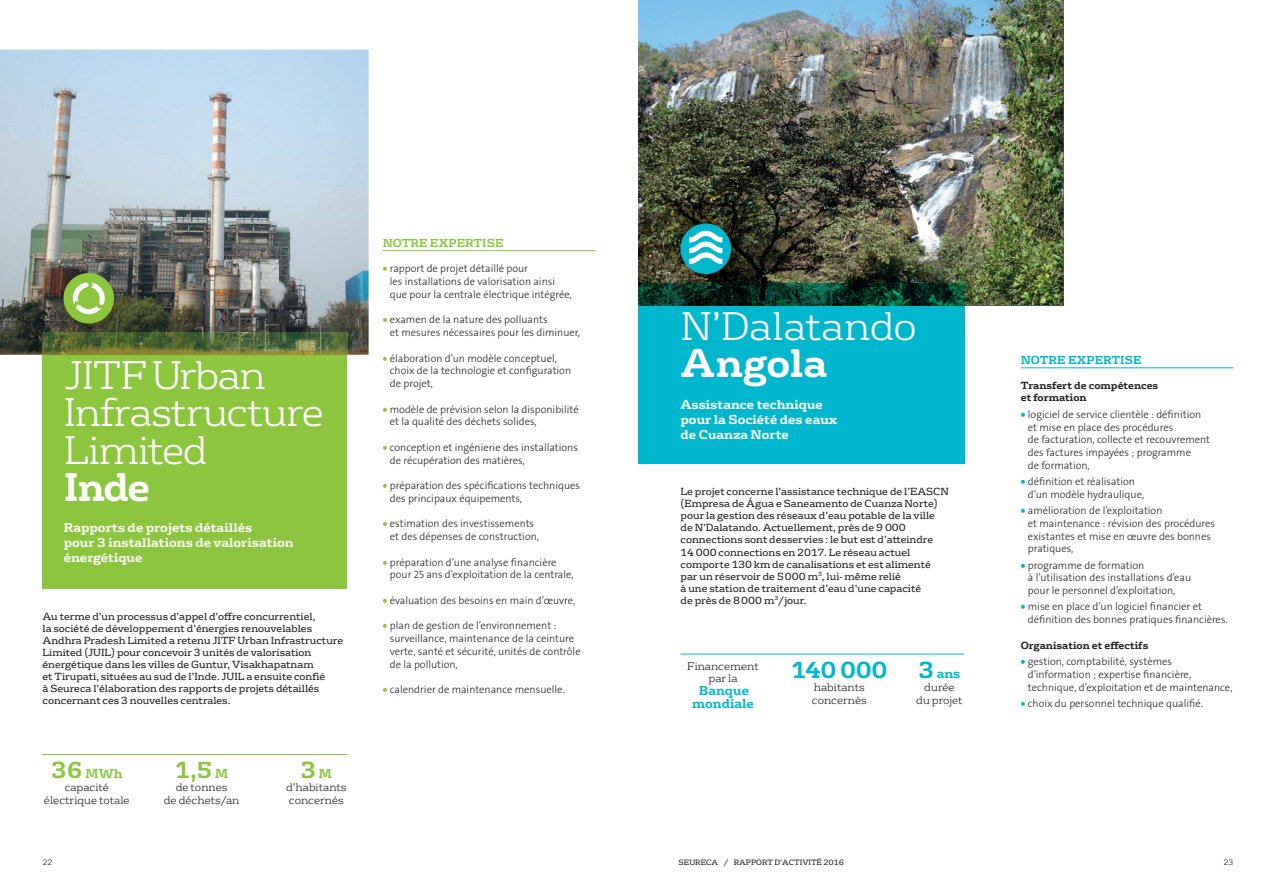
<style>
.page{position:relative;width:1276px;height:886px;background:#fff}
.page>*{position:absolute;margin:0;border:0;box-sizing:border-box;transform-origin:0 0}
.t1{font:300 38.75px/37.5px "FS Rufus";letter-spacing:-.02em;color:#fff}
.t2{font:700 38.75px "FS Rufus";letter-spacing:-.02em;color:#fff}
.t3{font:700 22.5px "FS Rufus";color:#8bc63e}
.t4{font:700 22.5px "FS Rufus";letter-spacing:-.02em;color:#00b7ce}
.t5{font:700 12.5px/15px "FS Rufus";color:#fff}
.t6{font:700 12.5px/12.8px "FS Rufus";color:#00b7ce;text-align:center}
.t7{font:700 12.5px "FS Rufus";color:#8bc63e}
.t8{font:700 11.25px "FS Rufus";color:#8bc63e}
.t9{font:700 11.25px "FS Rufus";color:#00b7ce}
.t10{font:10.62px/12.8px "The Sans Veolia W3 Lig";color:#231f20}
.t11{font:300 10.62px/12.8px "FS Rufus";color:#231f20;text-align:center}
.t12{font:10px/12px "FS Rufus";color:#231f20}
.t13{font:700 10px/12.8px "FS Rufus";color:#231f20}
.t14{font:7.5px "FS Rufus";color:#231f20}
.t15{font:300 7.5px "FS Rufus";color:#231f20}
.s1{font-size:22.5px}
.s2{font-size:12.5px}
.s3{font-family:"The Sans Veolia W9 Blk";color:#8bc63e}
.s4{font-family:"The Sans Veolia W9 Blk";color:#00b7ce}
</style>
<div class="page">
<img style="left:0;top:50px;width:369px;height:305px">
<hr style="left:383px;top:250px;width:212px;height:1px;background:#8bc63e">
<div style="left:43px;top:355px;width:304px;height:233px;background:#8bc63e"></div>
<img style="left:43px;top:333px;width:304px;height:22px">
<hr style="left:43px;top:754px;width:304px;height:1px;background:#8bc63e">
<img style="left:638px;top:0;width:425px;height:305px">
<div style="left:638px;top:305px;width:326px;height:158px;background:#00b7ce"></div>
<img style="left:638px;top:283px;width:326px;height:22px">
<div style="left:680px;top:223px;width:51px;height:51px;background:#00b7ce;border-radius:50%"></div>
<svg style="left:689px;top:231px;width:33px;height:33px"></svg>
<hr style="left:1020px;top:367px;width:213px;height:1px;background:#00b7ce">
<hr style="left:680px;top:654px;width:284px;height:1px;background:#00b7ce">
<div style="left:63px;top:273px;width:51px;height:51px;background:#8bc63e;border-radius:50%"></div>
<svg style="left:72px;top:282px;width:33px;height:33px"></svg>
<h1 class="t1" style="left:64px;top:353px;width:262px">JITF Urban<br>Infrastructure<br>Limited</h1>
<h1 class="t2" style="left:64px;top:453px;width:88px">Inde</h1>
<p class="t5" style="left:64px;top:519px;width:231px">Rapports de projets détaillés<br>pour 3 installations de valorisation énergétique</p>
<p class="t12" style="left:43px;top:610px;width:302px">Au terme d’un processus d’appel d’offre concurrentiel,<br>la société de développement d’énergies renouvelables Andhra Pradesh Limited a retenu JITF Urban Infrastructure Limited (JUIL) pour concevoir 3 unités de valorisation énergétique dans les villes de Guntur, Visakhapatnam<br>et Tirupati, situées au sud de l’Inde. JUIL a ensuite confié<br>à Seureca l’élaboration des rapports de projets détaillés concernant ces 3 nouvelles centrales.</p>
<p class="t7" style="left:51px;top:763px;width:73px"><span class="s1">36</span> MWh</p>
<p class="t11" style="left:44px;top:780px;width:87px">capacité électrique totale</p>
<h2 class="t3" style="left:175px;top:751px;width:55px">1,5 <span class="s2">M</span></h2>
<p class="t11" style="left:164px;top:780px;width:77px">de tonnes<br>de déchets/an</p>
<h2 class="t3" style="left:300px;top:751px;width:33px">3 <span class="s2">M</span></h2>
<p class="t11" style="left:286px;top:780px;width:62px;text-align:left">d’habitants concernés</p>
<p class="t8" style="left:383px;top:233px;width:122px">NOTRE EXPERTISE</p>
<p class="t10" style="left:390px;top:262px;width:184px;text-indent:-7px"><span class="s3">•</span> rapport de projet détaillé pour<br>les installations de valorisation ainsi que pour la centrale électrique intégrée,</p>
<p class="t10" style="left:390px;top:313px;width:192px;text-indent:-7px"><span class="s3">•</span> examen de la nature des polluants<br>et mesures nécessaires pour les diminuer,</p>
<p class="t10" style="left:390px;top:352px;width:183px;text-indent:-7px"><span class="s3">•</span> élaboration d’un modèle conceptuel, choix de la technologie et configuration de projet,</p>
<p class="t10" style="left:390px;top:403px;width:190px;text-indent:-7px"><span class="s3">•</span> modèle de prévision selon la disponibilité et la qualité des déchets solides,</p>
<p class="t10" style="left:390px;top:441px;width:189px;text-indent:-7px"><span class="s3">•</span> conception et ingénierie des installations de récupération des matières,</p>
<p class="t10" style="left:390px;top:479px;width:192px;text-indent:-7px"><span class="s3">•</span> préparation des spécifications techniques des principaux équipements,</p>
<p class="t10" style="left:390px;top:517px;width:150px;text-indent:-7px"><span class="s3">•</span> estimation des investissements et des dépenses de construction,</p>
<p class="t10" style="left:390px;top:556px;width:185px;text-indent:-7px"><span class="s3">•</span> préparation d’une analyse financière pour 25 ans d’exploitation de la centrale,</p>
<p class="t10" style="left:383px;top:594px;width:194px"><span class="s3">•</span> évaluation des besoins en main d’œuvre,</p>
<p class="t10" style="left:390px;top:619px;width:192px;text-indent:-7px"><span class="s3">•</span> plan de gestion de l’environnement : surveillance, maintenance de la ceinture verte, santé et sécurité, unités de contrôle de la pollution,</p>
<p class="t10" style="left:383px;top:683px;width:184px"><span class="s3">•</span> calendrier de maintenance mensuelle.</p>
<h1 class="t1" style="left:680px;top:304px;width:238px">N’Dalatando</h1>
<h1 class="t2" style="left:680px;top:330px;width:148px">Angola</h1>
<p class="t9" style="left:1020px;top:350px;width:122px">NOTRE EXPERTISE</p>
<p class="t13" style="left:1020px;top:378px;width:139px">Transfert de compétences et formation</p>
<p class="t10" style="left:1028px;top:408px;width:184px;text-indent:-7px"><span class="s4">•</span> logiciel de service clientèle : définition et mise en place des procédures<br>de facturation, collecte et recouvrement des factures impayées ; programme<br>de formation,</p>
<p class="t10" style="left:1028px;top:475px;width:118px;text-indent:-7px"><span class="s4">•</span> définition et réalisation d’un modèle hydraulique,</p>
<p class="t10" style="left:1028px;top:504px;width:189px;text-indent:-7px"><span class="s4">•</span> amélioration de l’exploitation<br>et maintenance : révision des procédures existantes et mise en œuvre des bonnes pratiques,</p>
<p class="t10" style="left:1028px;top:559px;width:165px;text-indent:-7px"><span class="s4">•</span> programme de formation<br>à l’utilisation des installations d’eau pour le personnel d’exploitation,</p>
<p class="t10" style="left:1028px;top:600px;width:201px;text-indent:-7px"><span class="s4">•</span> mise en place d’un logiciel financier et définition des bonnes pratiques financières.</p>
<p class="t13" style="left:1020px;top:638px;width:129px">Organisation et effectifs</p>
<p class="t10" style="left:1028px;top:655px;width:206px;text-indent:-7px"><span class="s4">•</span> gestion, comptabilité, systèmes d’information ; expertise financière, technique, d’exploitation et de maintenance,</p>
<p class="t10" style="left:1020px;top:697px;width:184px"><span class="s4">•</span> choix du personnel technique qualifié.</p>
<p class="t5" style="left:680px;top:396px;width:158px">Assistance technique pour la Société des eaux de Cuanza Norte</p>
<p class="t12" style="left:680px;top:485px;width:270px">Le projet concerne l’assistance technique de l’EASCN (Empresa de Água e Saneamento de Cuanza Norte) pour la gestion des réseaux d’eau potable de la ville de N’Dalatando. Actuellement, près de 9 000 connections sont desservies : le but est d’atteindre 14 000 connections en 2017. Le réseau actuel comporte 130 km de canalisations et est alimenté par un réservoir de 5 000 m<sup>3</sup>, lui- même relié<br>à une station de traitement d’eau d’une capacité<br>de près de 8 000 m<sup>3</sup>/jour.</p>
<p class="t11" style="left:687px;top:658px;width:73px">Financement par la</p>
<p class="t6" style="left:692px;top:683px;width:63px">Banque mondiale</p>
<h2 class="t4" style="left:791px;top:651px;width:98px">140 000</h2>
<p class="t11" style="left:812px;top:680px;width:56px;text-align:left">habitants concernés</p>
<p class="t6" style="left:918px;top:666px;width:43px"><span class="s1">3</span> ans</p>
<p class="t11" style="left:916px;top:680px;width:48px">durée du projet</p>
<p class="t15" style="left:43px;top:856px;width:12px">22</p>
<p class="t14" style="left:678px;top:856px;width:167px">SEURECA / RAPPORT D’ACTIVITÉ 2016</p>
<p class="t15" style="left:1223px;top:856px;width:12px">23</p>
</div>
